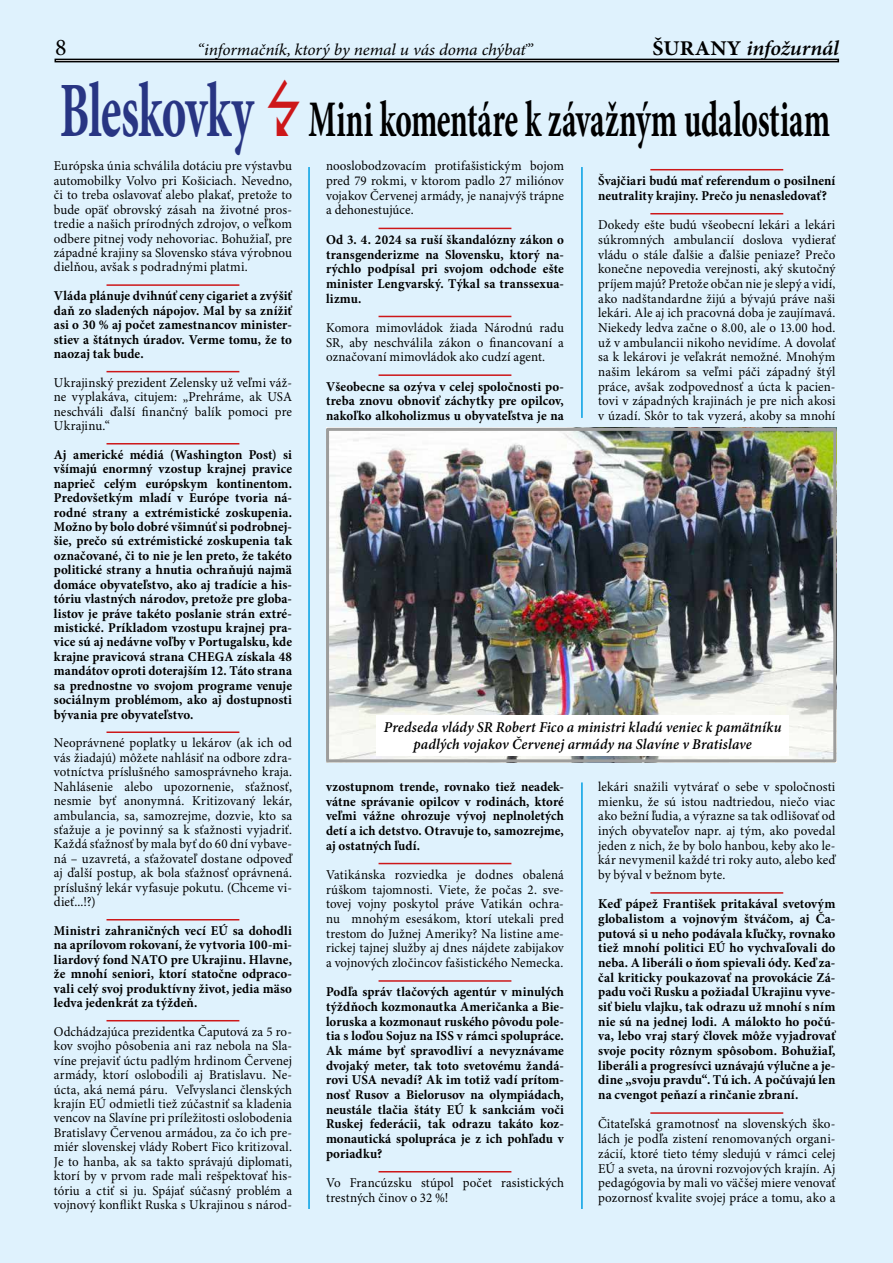
<style>
.page{position:relative;width:893px;height:1263px;background:#dff2fd}
.page>*{position:absolute;margin:0;border:0;box-sizing:border-box;transform-origin:0 0}
.t1{font:700 51.3px "Minion Pro";letter-spacing:-.005em;color:#000;scale:.61 1}
.t2{font:24px "Minion Pro";color:#000}
.t3{font:italic 600 21px "Minion Pro";letter-spacing:-.01em;color:#000;scale:1.05 1}
.t4{font:italic 16.5px "Minion Pro";letter-spacing:-.005em;color:#000;scale:1.05 1}
.t5{font:italic 600 15px/16.5px "Minion Pro";letter-spacing:.01em;color:#000;text-align:center;scale:.96 1}
.t6{font:13.5px/14.4px "Minion Pro";letter-spacing:.01em;color:#000;text-align:justify;scale:.96 1}
.t7{font:700 13.5px/14.4px "Minion Pro";letter-spacing:.005em;color:#000;text-align:justify;scale:.96 1}
.t8{font:700 13.5px/14.7px "Minion Pro";letter-spacing:.005em;color:#000;text-align:justify}
.t9{font:13.5px/14.7px "Minion Pro";letter-spacing:.01em;color:#000;text-align:justify}
.s1{font-weight:700;font-style:normal}
.s2{font-size:78.45px;color:#283583}
</style>
<div class="page">
<hr style="left:107px;top:284px;width:132px;height:2px;background:#cd1719">
<hr style="left:107px;top:371px;width:132px;height:1px;background:#cd1719">
<hr style="left:107px;top:443px;width:132px;height:1px;background:#cd1719">
<hr style="left:107px;top:731px;width:132px;height:2px;background:#cd1719">
<hr style="left:107px;top:919px;width:132px;height:1px;background:#cd1719">
<hr style="left:107px;top:1020px;width:132px;height:1px;background:#cd1719">
<hr style="left:379px;top:228px;width:132px;height:1px;background:#cd1719">
<hr style="left:379px;top:316px;width:132px;height:1px;background:#cd1719">
<hr style="left:379px;top:374px;width:132px;height:2px;background:#cd1719">
<hr style="left:379px;top:863px;width:132px;height:1px;background:#cd1719">
<hr style="left:379px;top:980px;width:132px;height:2px;background:#cd1719">
<hr style="left:379px;top:1171px;width:132px;height:1px;background:#cd1719">
<hr style="left:650px;top:169px;width:133px;height:1px;background:#cd1719">
<hr style="left:650px;top:213px;width:133px;height:1px;background:#cd1719">
<hr style="left:650px;top:892px;width:133px;height:2px;background:#cd1719">
<hr style="left:650px;top:1112px;width:133px;height:2px;background:#cd1719">
<hr style="left:308px;top:167px;width:2px;height:1042px;background:#009fe3">
<hr style="left:581px;top:167px;width:2px;height:251px;background:#009fe3">
<hr style="left:581px;top:782px;width:2px;height:427px;background:#009fe3">
<img style="left:330px;top:432px;width:502px;height:326px">
<div style="left:326px;top:428px;width:510px;height:334px;border:3px solid #9d9d9c"></div>
<div style="left:377px;top:715px;width:412px;height:41px;background:#fff"></div>
<div style="left:55px;top:59px;width:784px;height:3px;border:2px solid #000"></div>
<h2 class="t2" style="left:55px;top:33px;width:13px">8</h2>
<p class="t4" style="left:197px;top:40px;width:321px">“informačník, ktorý by nemal u vás doma chýbať”</p>
<h3 class="t3" style="left:652px;top:35px;width:179px"><span class="s1">ŠURANY</span> infožurnál</h3>
<h1 class="t1" style="left:60px;top:89px;width:1264px"><span class="s2">Bleskovky</span> Mini komentáre k závažným udalostiam</h1>
<p class="t6" style="left:54px;top:159px;width:250px">Európska únia schválila dotáciu pre výstavbu automobilky Volvo pri Košiciach. Nevedno, či to treba oslavovať alebo plakať, pretože to bude opäť obrovský zásah na životné pros&shy;tredie a našich prírodných zdrojov, o veľkom odbere pitnej vody nehovoriac. Bohužiaľ, pre západné krajiny sa Slovensko stáva výrobnou dielňou, avšak s podradnými platmi.</p>
<p class="t7" style="left:54px;top:289px;width:250px">Vláda plánuje dvihnúť ceny cigariet a zvýšiť daň zo sladených nápojov. Mal by sa znížiť asi o 30 % aj počet zamestnancov minister&shy;stiev a štátnych úradov. Verme tomu, že to naozaj tak bude.</p>
<p class="t6" style="left:54px;top:376px;width:250px">Ukrajinský prezident Zelensky už veľmi váž&shy;ne vyplakáva, citujem: „Prehráme, ak USA neschváli ďalší finančný balík pomoci pre Ukrajinu.“</p>
<p class="t7" style="left:54px;top:448px;width:250px">Aj americké médiá (Washington Post) si všímajú enormný vzostup krajnej pravice naprieč celým európskym kontinentom.<br>Predovšetkým mladí v Európe tvoria ná&shy;rodné strany a extrémistické zoskupenia.<br>Možno by bolo dobré všimnúť si podrobnej&shy;šie, prečo sú extrémistické zoskupenia tak označované, či to nie je len preto, že takéto politické strany a hnutia ochraňujú najmä domáce obyvateľstvo, ako aj tradície a his&shy;tóriu vlastných národov, pretože pre globa&shy;listov je práve takéto poslanie strán extré&shy;mistické. Príkladom vzostupu krajnej pra&shy;vice sú aj nedávne voľby v Portugalsku, kde krajne pravicová strana CHEGA získala 48 mandátov oproti doterajším 12. Táto strana sa prednostne vo svojom programe venuje sociálnym problémom, ako aj dostupnosti bývania pre obyvateľstvo.</p>
<p class="t6" style="left:54px;top:736px;width:250px">Neoprávnené poplatky u lekárov (ak ich od vás žiadajú) môžete nahlásiť na odbore zdra&shy;votníctva príslušného samosprávneho kraja.<br>Nahlásenie alebo upozornenie, sťažnosť, nesmie byť anonymná. Kritizovaný lekár, ambulancia, sa, samozrejme, dozvie, kto sa sťažuje a je povinný sa k sťažnosti vyjadriť.<br>Každá sťažnosť by mala byť do 60 dní vybave&shy;ná – uzavretá, a sťažovateľ dostane odpoveď aj ďalší postup, ak bola sťažnosť oprávnená. príslušný lekár vyfasuje pokutu. (Chceme vi&shy;dieť...!?)</p>
<p class="t7" style="left:54px;top:924px;width:250px">Ministri zahraničných vecí EÚ sa dohodli na aprílovom rokovaní, že vytvoria 100-mi&shy;liardový fond NATO pre Ukrajinu. Hlavne, že mnohí seniori, ktorí statočne odpraco&shy;vali celý svoj produktívny život, jedia mäso ledva jedenkrát za týždeň.</p>
<p class="t6" style="left:54px;top:1025px;width:250px">Odchádzajúca prezidentka Čaputová za 5 ro&shy;kov svojho pôsobenia ani raz nebola na Sla&shy;víne prejaviť úctu padlým hrdinom Červenej armády, ktorí oslobodili aj Bratislavu. Ne&shy;úcta, aká nemá páru. Veľvyslanci členských krajín EÚ odmietli tiež zúčastniť sa kladenia vencov na Slavíne pri príležitosti oslobodenia Bratislavy Červenou armádou, za čo ich pre&shy;miér slovenskej vlády Robert Fico kritizoval.<br>Je to hanba, ak sa takto správajú diplomati, ktorí by v prvom rade mali rešpektovať his&shy;tóriu a ctiť si ju. Spájať súčasný problém a vojnový konflikt Ruska s Ukrajinou s národ-</p>
<p class="t6" style="left:326px;top:159px;width:249px">nooslobodzovacím protifašistickým bojom pred 79 rokmi, v ktorom padlo 27 miliónov vojakov Červenej armády, je nanajvýš trápne a dehonestujúce.</p>
<p class="t7" style="left:326px;top:233px;width:249px">Od 3. 4. 2024 sa ruší škandalózny zákon o transgenderizme na Slovensku, ktorý na&shy;rýchlo podpísal pri svojom odchode ešte minister Lengvarský. Týkal sa transsexua&shy;lizmu.</p>
<p class="t6" style="left:326px;top:321px;width:249px">Komora mimovládok žiada Národnú radu SR, aby neschválila zákon o financovaní a označovaní mimovládok ako cudzí agent.</p>
<p class="t7" style="left:326px;top:379px;width:249px">Všeobecne sa ozýva v celej spoločnosti po&shy;treba znovu obnoviť záchytky pre opilcov, nakoľko alkoholizmus u obyvateľstva je na</p>
<p class="t7" style="left:598px;top:174px;width:249px">Švajčiari budú mať referendum o posilnení neutrality krajiny. Prečo ju nenasledovať?</p>
<p class="t6" style="left:598px;top:218px;width:249px">Dokedy ešte budú všeobecní lekári a lekári súkromných ambulancií doslova vydierať vládu o stále ďalšie a ďalšie peniaze? Prečo konečne nepovedia verejnosti, aký skutočný príjem majú? Pretože občan nie je slepý a vidí, ako nadštandardne žijú a bývajú práve naši lekári. Ale aj ich pracovná doba je zaujímavá.<br>Niekedy ledva začne o 8.00, ale o 13.00 hod. už v ambulancii nikoho nevidíme. A dovolať sa k lekárovi je veľakrát nemožné. Mnohým našim lekárom sa veľmi páči západný štýl práce, avšak zodpovednosť a úcta k pacien&shy;tovi v západných krajinách je pre nich akosi v úzadí. Skôr to tak vyzerá, akoby sa mnohí</p>
<p class="t5" style="left:384px;top:720px;width:416px">Predseda vlády SR Robert Fico a ministri kladú veniec k pamätníku padlých vojakov Červenej armády na Slavíne v Bratislave</p>
<p class="t6" style="left:598px;top:780px;width:249px">lekári snažili vytvárať o sebe v spoločnosti mienku, že sú istou nadtriedou, niečo viac ako bežní ľudia, a výrazne sa tak odlišovať od iných obyvateľov napr. aj tým, ako povedal jeden z nich, že by bolo hanbou, keby ako le&shy;kár nevymenil každé tri roky auto, alebo keď by býval v bežnom byte.</p>
<p class="t8" style="left:598px;top:897px;width:239px">Keď pápež František pritakával svetovým globalistom a vojnovým štváčom, aj Ča&shy;putová si u neho podávala kľučky, rovnako tiež mnohí politici EÚ ho vychvaľovali do neba. A liberáli o ňom spievali ódy. Keď za&shy;čal kriticky poukazovať na provokácie Zá&shy;padu voči Rusku a požiadal Ukrajinu vyve&shy;siť bielu vlajku, tak odrazu už mnohí s ním nie sú na jednej lodi. A málokto ho počú&shy;va, lebo vraj starý človek môže vyjadrovať svoje pocity rôznym spôsobom. Bohužiaľ, liberáli a progresívci uznávajú výlučne a je&shy;dine „svoju pravdu“. Tú ich. A počúvajú len na cvengot peňazí a rinčanie zbraní.</p>
<p class="t9" style="left:598px;top:1117px;width:239px">Čitateľská gramotnosť na slovenských ško&shy;lách je podľa zistení renomovaných organi&shy;zácií, ktoré tieto témy sledujú v rámci celej EÚ a sveta, na úrovni rozvojových krajín. Aj pedagógovia by mali vo väčšej miere venovať pozornosť kvalite svojej práce a tomu, ako a</p>
<p class="t7" style="left:326px;top:780px;width:249px">vzostupnom trende, rovnako tiež neadek&shy;vátne správanie opilcov v rodinách, ktoré veľmi vážne ohrozuje vývoj neplnoletých detí a ich detstvo. Otravuje to, samozrejme, aj ostatných ľudí.</p>
<p class="t6" style="left:326px;top:868px;width:249px">Vatikánska rozviedka je dodnes obalená rúškom tajomnosti. Viete, že počas 2. sve&shy;tovej vojny poskytol práve Vatikán ochra&shy;nu mnohým esesákom, ktorí utekali pred trestom do Južnej Ameriky? Na listine ame&shy;rickej tajnej služby aj dnes nájdete zabijakov a vojnových zločincov fašistického Nemecka.</p>
<p class="t7" style="left:326px;top:985px;width:249px">Podľa správ tlačových agentúr v minulých týždňoch kozmonautka Američanka a Bie&shy;loruska a kozmonaut ruského pôvodu pole&shy;tia s loďou Sojuz na ISS v rámci spolupráce.<br>Ak máme byť spravodliví a nevyznávame dvojaký meter, tak toto svetovému žandá&shy;rovi USA nevadí? Ak im totiž vadí prítom&shy;nosť Rusov a Bielorusov na olympiádach, neustále tlačia štáty EÚ k sankciám voči Ruskej federácii, tak odrazu takáto koz&shy;monautická spolupráca je z ich pohľadu v poriadku?</p>
<p class="t6" style="left:326px;top:1176px;width:249px">Vo Francúzsku stúpol počet rasistických trestných činov o 32 %!</p>
</div>
